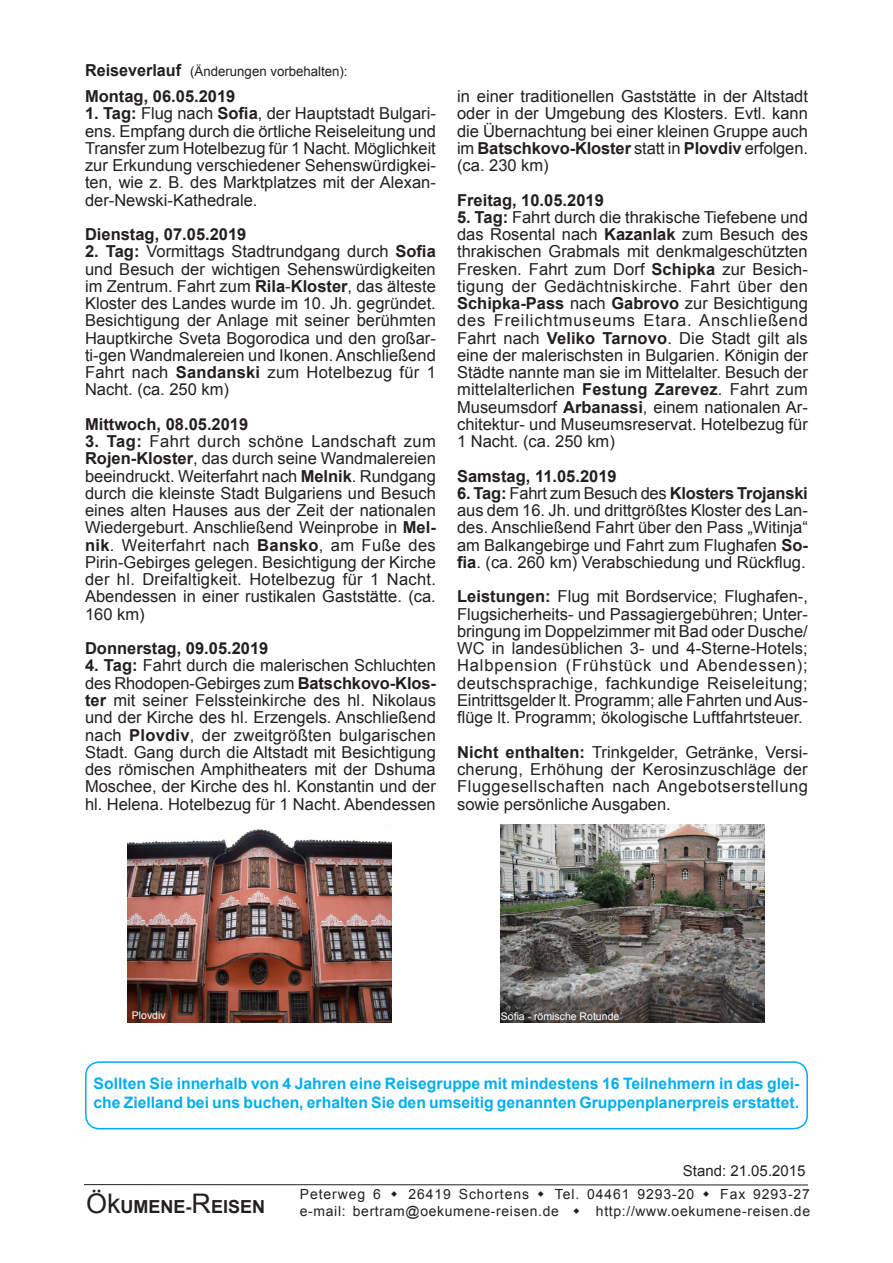
<style>
.page{position:relative;width:893px;height:1263px;background:#fff}
.page>*{position:absolute;margin:0;border:0;box-sizing:border-box;transform-origin:0 0}
.t1{font:700 18px "Arial";color:#231f20}
.Body_Text{font:16.5px/17.2px "Arial";color:#231f20;text-align:justify}
.t2{font:700 16.5px "Arial";color:#231f20}
.t3{font:700 15.75px/18.9px "Arial";color:#00aeef}
.t4{font:15px "Arial";color:#231f20}
.t5{font:13.95px "Arial";letter-spacing:.05em;color:#231f20}
.t6{font:13.95px "Arial";letter-spacing:.07em;color:#231f20}
.t7{font:13.5px "Arial";color:#231f20}
.t8{font:10.5px "Arial";color:#fff}
.s1{font-weight:700;font-size:16.5px}
.s2{font-weight:700}
.s3{font-weight:400;font-size:27px}
</style>
<div class="page">
<hr style="left:84px;top:1184px;width:724px;height:1px;background:#231f20">
<img style="left:128px;top:829px;width:263px;height:193px">
<img style="left:501px;top:824px;width:263px;height:198px">
<div style="left:85px;top:1061px;width:723px;height:68px;border:2px solid #00aeef;border-radius:14px"></div>
<p class="t7" style="left:85px;top:62px;width:264px"><span class="s1">Reiseverlauf</span> (Änderungen vorbehalten):</p>
<p class="t2" style="left:85px;top:85px;width:152px">Montag, 06.05.2019</p>
<p class="Body_Text" style="left:85px;top:105px;width:352px"><span class="s2">1. Tag:</span> Flug nach <span class="s2">Sofia</span>, der Hauptstadt Bulgari&shy;ens. Empfang durch die örtliche Reiseleitung und Transfer zum Hotelbezug für 1 Nacht. Möglichkeit zur Erkundung verschiedener Sehenswürdigkei&shy;ten, wie z. B. des Marktplatzes mit der Alexan&shy;der-Newski-Kathedrale.</p>
<p class="t2" style="left:85px;top:223px;width:163px">Dienstag, 07.05.2019</p>
<p class="Body_Text" style="left:85px;top:243px;width:352px"><span class="s2">2. Tag:</span> Vormittags Stadtrundgang durch <span class="s2">Sofia </span>und Besuch der wichtigen Sehenswürdigkeiten im Zentrum. Fahrt zum <span class="s2">Rila</span>-<span class="s2">Kloster</span>, das älteste Kloster des Landes wurde im 10. Jh. gegründet.<br>Besichtigung der Anlage mit seiner berühmten Hauptkirche Sveta Bogorodica und den großar&shy;ti-gen Wandmalereien und Ikonen. Anschließend Fahrt nach <span class="s2">Sandanski</span> zum Hotelbezug für 1<br>Nacht. (ca. 250 km)</p>
<p class="t2" style="left:85px;top:413px;width:165px">Mittwoch, 08.05.2019</p>
<p class="Body_Text" style="left:85px;top:433px;width:352px"><span class="s2">3. Tag:</span> Fahrt durch schöne Landschaft zum <span class="s2">Rojen-Kloster</span>, das durch seine Wandmalereien beeindruckt. Weiterfahrt nach <span class="s2">Melnik</span>. Rundgang durch die kleinste Stadt Bulgariens und Besuch eines alten Hauses aus der Zeit der nationalen Wiedergeburt. Anschließend Weinprobe in <span class="s2">Mel&shy;nik</span>. Weiterfahrt nach <span class="s2">Bansko</span>, am Fuße des Pirin-Gebirges gelegen. Besichtigung der Kirche der hl. Dreifaltigkeit. Hotelbezug für 1 Nacht.<br>Abendessen in einer rustikalen Gaststätte. (ca.<br>160 km)</p>
<p class="t2" style="left:85px;top:637px;width:185px">Donnerstag, 09.05.2019</p>
<p class="Body_Text" style="left:85px;top:657px;width:352px"><span class="s2">4. Tag:</span> Fahrt durch die malerischen Schluchten des Rhodopen-Gebirges zum <span class="s2">Batschkovo-Klos&shy;ter</span> mit seiner Felssteinkirche des hl. Nikolaus und der Kirche des hl. Erzengels. Anschließend nach <span class="s2">Plovdiv</span>, der zweitgrößten bulgarischen Stadt. Gang durch die Altstadt mit Besichtigung des römischen Amphitheaters mit der Dshuma Moschee, der Kirche des hl. Konstantin und der hl. Helena. Hotelbezug für 1 Nacht. Abendessen</p>
<p class="Body_Text" style="left:457px;top:88px;width:352px">in einer traditionellen Gaststätte in der Altstadt oder in der Umgebung des Klosters. Evtl. kann die Übernachtung bei einer kleinen Gruppe auch im <span class="s2">Batschkovo-Kloster</span> statt in <span class="s2">Plovdiv</span> erfolgen. (ca. 230 km)</p>
<p class="t2" style="left:457px;top:189px;width:148px">Freitag, 10.05.2019</p>
<p class="Body_Text" style="left:457px;top:209px;width:352px"><span class="s2">5. Tag:</span> Fahrt durch die thrakische Tiefebene und das Rosental nach <span class="s2">Kazanlak</span> zum Besuch des thrakischen Grabmals mit denkmalgeschützten Fresken. Fahrt zum Dorf <span class="s2">Schipka</span> zur Besich&shy;tigung der Gedächtniskirche. Fahrt über den <span class="s2">Schipka-Pass</span> nach <span class="s2">Gabrovo</span> zur Besichtigung des Freilichtmuseums Etara. Anschließend Fahrt nach <span class="s2">Veliko Tarnovo</span>. Die Stadt gilt als eine der malerischsten in Bulgarien. Königin der Städte nannte man sie im Mittelalter. Besuch der mittelalterlichen <span class="s2">Festung Zarevez</span>. Fahrt zum Museumsdorf <span class="s2">Arbanassi</span>, einem nationalen Ar&shy;chitektur- und Museumsreservat. Hotelbezug für 1 Nacht. (ca. 250 km)</p>
<p class="t2" style="left:457px;top:465px;width:161px">Samstag, 11.05.2019</p>
<p class="Body_Text" style="left:457px;top:485px;width:352px"><span class="s2">6. Tag:</span> Fahrt zum Besuch des <span class="s2">Klosters Trojanski </span>aus dem 16. Jh. und drittgrößtes Kloster des Lan&shy;des. Anschließend Fahrt über den Pass „Witinja“ am Balkangebirge und Fahrt zum Flughafen <span class="s2">So&shy;fia</span>. (ca. 260 km) Verabschiedung und Rückflug.</p>
<p class="Body_Text" style="left:457px;top:588px;width:352px"><span class="s2">Leistungen:</span> Flug mit Bordservice; Flughafen-, Flugsicherheits- und Passagiergebühren; Unter&shy;bringung im Doppelzimmer mit Bad oder Dusche/ WC in landesüblichen 3- und 4-Sterne-Hotels; Halbpension (Frühstück und Abendessen); deutschsprachige, fachkundige Reiseleitung; Eintrittsgelder lt. Programm; alle Fahrten und Aus&shy;flüge lt. Programm; ökologische Luftfahrtsteuer.</p>
<p class="Body_Text" style="left:457px;top:743px;width:352px"><span class="s2">Nicht enthalten:</span> Trinkgelder, Getränke, Versi&shy;cherung, Erhöhung der Kerosinzuschläge der Fluggesellschaften nach Angebotserstellung sowie persönliche Ausgaben.</p>
<p class="t8" style="left:132px;top:1008px;width:35px">Plovdiv</p>
<p class="t8" style="left:501px;top:1009px;width:120px">Sofia - römische Rotunde</p>
<p class="t3" style="left:94px;top:1074px;width:707px">Sollten Sie innerhalb von 4 Jahren eine Reisegruppe mit mindestens 16 Teilnehmern in das glei&shy;che Zielland bei uns buchen, erhalten Sie den umseitig genannten Gruppenplanerpreis erstattet.</p>
<p class="t1" style="left:86px;top:1194px;width:181px"><span class="s3">Ök</span>UMENE-<span class="s3">R</span>EISEN</p>
<p class="t4" style="left:683px;top:1161px;width:124px">Stand: 21.05.2015</p>
<p class="t6" style="left:300px;top:1185px;width:83px">Peterweg 6</p>
<p class="t6" style="left:408px;top:1185px;width:122px">26419 Schortens</p>
<p class="t6" style="left:555px;top:1185px;width:141px">Tel. 04461 9293-20</p>
<p class="t6" style="left:720px;top:1185px;width:91px">Fax 9293-27</p>
<p class="t5" style="left:300px;top:1202px;width:261px">e-mail: bertram@oekumene-reisen.de</p>
<p class="t5" style="left:596px;top:1202px;width:216px">http://www.oekumene-reisen.de</p>
</div>
